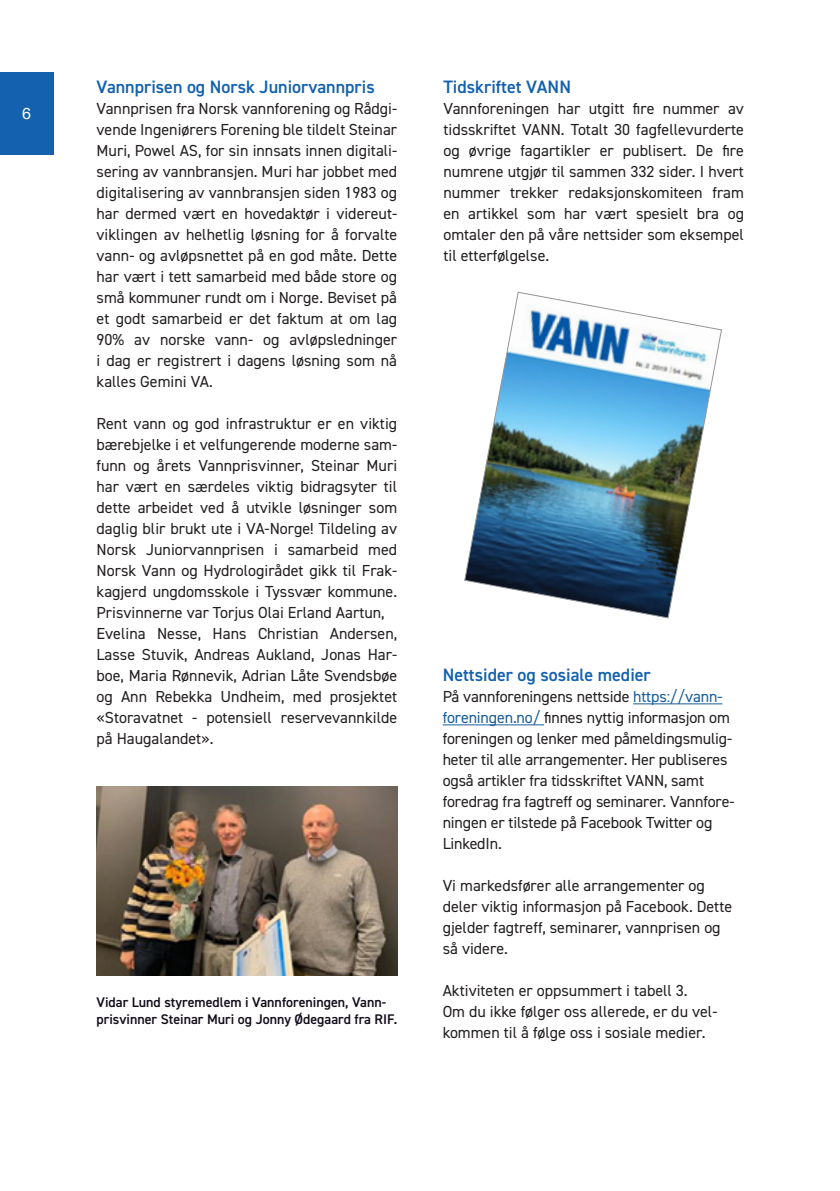
<style>
.page{position:relative;width:840px;height:1191px;background:#fff}
.page>*{position:absolute;margin:0;border:0;box-sizing:border-box;transform-origin:0 0}
.t1{font:600 18px "DIN2014";color:#1361af}
.t2{font:16px/21px "DIN2014";color:#231f20}
.t3{font:16px "Helvetica Neue";color:#fff}
.t4{font:600 14px/16.8px "DIN2014";color:#120b19}
.s1{color:#175d9e}
</style>
<div class="page">
<div style="left:0;top:72px;width:53px;height:82px;background:#1361af"></div>
<img style="left:96px;top:786px;width:301px;height:189px">
<img style="left:464px;top:292px;width:257px;height:326px">
<hr style="left:632px;top:703px;width:90px;height:1px;background:#175d9e">
<hr style="left:442px;top:724px;width:102px;height:1px;background:#175d9e">
<p class="t3" style="left:22px;top:101px;width:10px">6</p>
<p class="t1" style="left:96px;top:75px;width:279px">Vannprisen og Norsk Juniorvannpris</p>
<p class="t2" style="left:96px;top:98px;width:302px;text-align:justify">Vannprisen fra Norsk vannforening og Rådgi&shy;vende Ingeniørers Forening ble tildelt Steinar Muri, Powel AS, for sin innsats innen digitali&shy;sering av vannbransjen. Muri har jobbet med digitalisering av vannbransjen siden 1983 og har dermed vært en hovedaktør i videreut&shy;viklingen av helhetlig løsning for å forvalte vann- og avløpsnettet på en god måte. Dette har vært i tett samarbeid med både store og små kommuner rundt om i Norge. Beviset på et godt samarbeid er det faktum at om lag 90% av norske vann- og avløpsledninger i dag er registrert i dagens løsning som nå kalles Gemini VA.</p>
<p class="t2" style="left:96px;top:413px;width:302px">Rent vann og god infrastruktur er en viktig bærebjelke i et velfungerende moderne sam&shy;funn og årets Vannprisvinner, Steinar Muri har vært en særdeles viktig bidragsyter til dette arbeidet ved å utvikle løsninger som daglig blir brukt ute i VA-Norge! Tildeling av Norsk Juniorvannprisen i samarbeid med Norsk Vann og Hydrologirådet gikk til Frak&shy;kagjerd ungdomsskole i Tyssvær kommune.<br>Prisvinnerne var Torjus Olai Erland Aartun, Evelina Nesse, Hans Christian Andersen, Lasse Stuvik, Andreas Aukland, Jonas Har&shy;boe, Maria Rønnevik, Adrian Låte Svendsbøe og Ann Rebekka Undheim, med prosjektet «Storavatnet - potensiell reservevannkilde på Haugalandet».</p>
<p class="t4" style="left:96px;top:993px;width:302px">Vidar Lund styremedlem i Vannforeningen, Vann&shy;prisvinner Steinar Muri og Jonny Ødegaard fra RIF.</p>
<p class="t1" style="left:443px;top:75px;width:129px">Tidskriftet VANN</p>
<p class="t2" style="left:443px;top:98px;width:302px;text-align:justify">Vannforeningen har utgitt fire nummer av tidsskriftet VANN. Totalt 30 fagfellevurderte og øvrige fagartikler er publisert. De fire numrene utgjør til sammen 332 sider. I hvert nummer trekker redaksjonskomiteen fram en artikkel som har vært spesielt bra og omtaler den på våre nettsider som eksempel til etterfølgelse.</p>
<p class="t1" style="left:442px;top:663px;width:209px">Nettsider og sosiale medier</p>
<p class="t2" style="left:442px;top:686px;width:293px">På vannforeningens nettside <span class="s1">https://vann&shy;foreningen.no/</span> finnes nyttig informasjon om foreningen og lenker med påmeldingsmulig&shy;heter til alle arrangementer. Her publiseres også artikler fra tidsskriftet VANN, samt foredrag fra fagtreff og seminarer. Vannfore&shy;ningen er tilstede på Facebook Twitter og LinkedIn.</p>
<p class="t2" style="left:442px;top:875px;width:291px">Vi markedsfører alle arrangementer og deler viktig informasjon på Facebook. Dette gjelder fagtreff, seminarer, vannprisen og så videre.</p>
<p class="t2" style="left:442px;top:980px;width:276px">Aktiviteten er oppsummert i tabell 3.<br>Om du ikke følger oss allerede, er du vel&shy;kommen til å følge oss i sosiale medier.</p>
</div>
